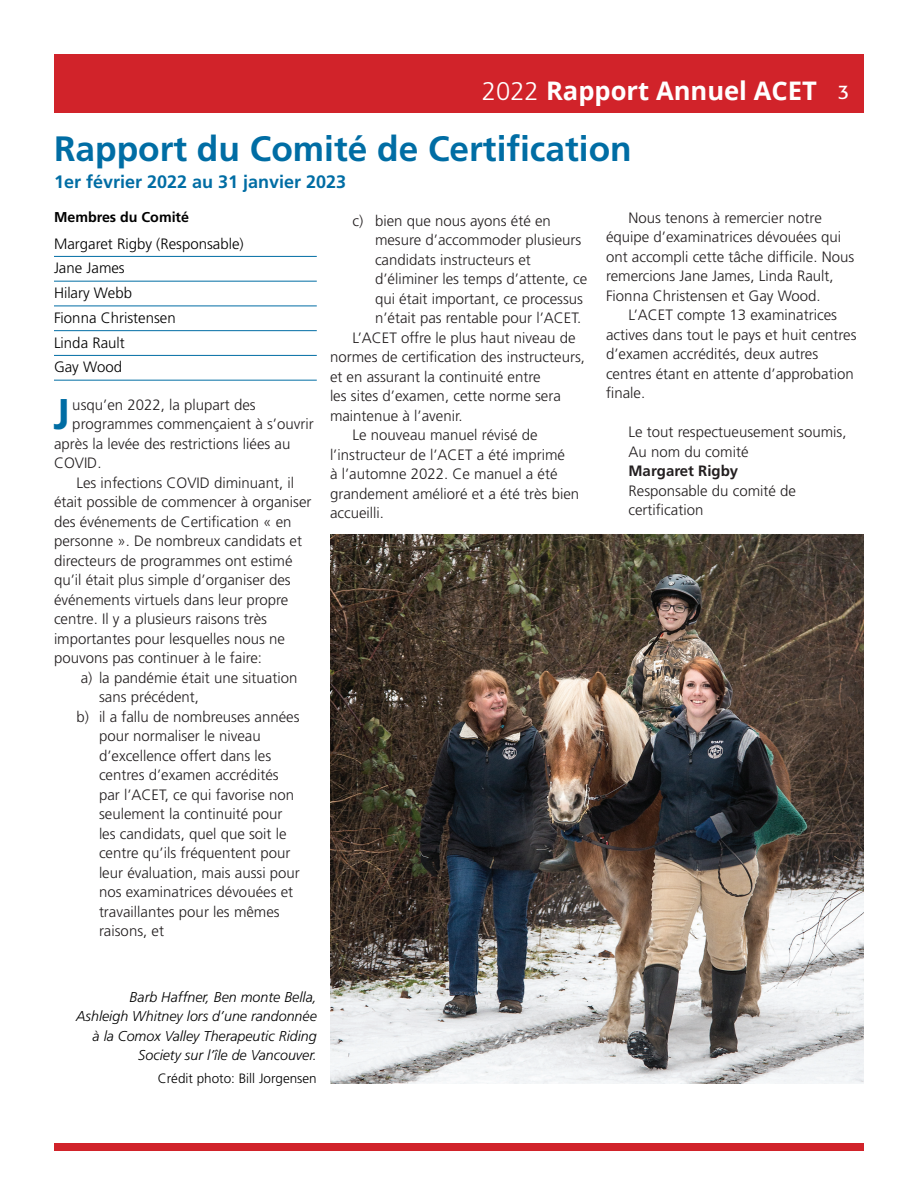
<style>
.page{position:relative;width:918px;height:1188px;background:#fff}
.page>*{position:absolute;margin:0;border:0;box-sizing:border-box;transform-origin:0 0}
.t1{font:700 42.9px "Frutiger";color:#006da4}
.t2{font:700 35.25px "Frutiger";color:#006da4}
.co{font:700 25.65px "Open Sans";color:#fff}
.t3{font:19.5px "Formata";color:#fff}
.t4{font:700 18px "Frutiger";color:#006da4}
.t5{font:300 15px/19.5px "Frutiger";color:#231f20}
.Committee{font:300 15px "Frutiger";color:#000}
.t6{font:700 15px "Frutiger";color:#231f20}
.t7{font:italic 300 14.25px/19.5px "Frutiger";color:#000;text-align:right}
.t8{font:700 14.25px "Frutiger";color:#000}
.Photo{font:300 13.5px "Frutiger";color:#000}
.s1{font-family:"Frutiger";font-weight:300}
</style>
<div class="page">
<div style="left:54px;top:54px;width:810px;height:58px;background:#d1232a"></div>
<hr style="left:54px;top:256px;width:263px;height:1px;background:#006da4">
<hr style="left:54px;top:281px;width:263px;height:1px;background:#006da4">
<hr style="left:54px;top:306px;width:263px;height:1px;background:#006da4">
<hr style="left:54px;top:330px;width:263px;height:1px;background:#006da4">
<hr style="left:54px;top:355px;width:263px;height:1px;background:#006da4">
<hr style="left:54px;top:380px;width:263px;height:1px;background:#006da4">
<div style="left:54px;top:1143px;width:810px;height:7px;background:#d1232a"></div>
<img style="left:331px;top:535px;width:533px;height:549px">
<p class="co" style="left:482px;top:73px;width:336px"><span class="s1">2022</span> Rapport Annuel ACET</p>
<p class="t2" style="left:54px;top:128px;width:579px">Rapport du Comité de Certification</p>
<p class="t4" style="left:54px;top:171px;width:294px">1er février 2022 au 31 janvier 2023</p>
<p class="t3" style="left:838px;top:80px;width:13px">3</p>
<p class="t8" style="left:54px;top:209px;width:137px">Membres du Comité</p>
<p class="Committee" style="left:54px;top:235px;width:191px">Margaret Rigby (Responsable)</p>
<p class="Committee" style="left:54px;top:260px;width:72px">Jane James</p>
<p class="Committee" style="left:54px;top:284px;width:80px">Hilary Webb</p>
<p class="Committee" style="left:54px;top:309px;width:123px">Fionna Christensen</p>
<p class="Committee" style="left:54px;top:334px;width:72px">Linda Rault</p>
<p class="Committee" style="left:54px;top:359px;width:70px">Gay Wood</p>
<p class="t1" style="left:53px;top:389px;width:18px">J</p>
<p class="t5" style="left:72px;top:395px;width:185px">usqu’en 2022, la plupart des</p>
<p class="t5" style="left:72px;top:414px;width:243px">programmes commençaient à s’ouvrir</p>
<p class="t5" style="left:54px;top:434px;width:238px">après la levée des restrictions liées au</p>
<p class="t5" style="left:54px;top:453px;width:49px">COVID.</p>
<p class="t5" style="left:54px;top:473px;width:259px;text-indent:22px">Les infections COVID diminuant, il était possible de commencer à organiser des événements de Certification « en personne ». De nombreux candidats et directeurs de programmes ont estimé qu’il était plus simple d’organiser des événements virtuels dans leur propre centre. Il y a plusieurs raisons très importantes pour lesquelles nous ne pouvons pas continuer à le faire:</p>
<p class="t5" style="left:99px;top:668px;width:200px;text-indent:-18px">a) la pandémie était une situation sans précédent,</p>
<p class="t5" style="left:99px;top:707px;width:202px;text-indent:-22px">b) il a fallu de nombreuses années pour normaliser le niveau d’excellence offert dans les centres d’examen accrédités par l’ACET, ce qui favorise non seulement la continuité pour les candidats, quel que soit le centre qu’ils fréquentent pour leur évaluation, mais aussi pour nos examinatrices dévouées et travaillantes pour les mêmes raisons, et</p>
<p class="t5" style="left:375px;top:211px;width:214px;text-indent:-22px">c) bien que nous ayons été en mesure d’accommoder plusieurs candidats instructeurs et d’éliminer les temps d’attente, ce qui était important, ce processus n’était pas rentable pour l’ACET.</p>
<p class="t5" style="left:330px;top:328px;width:257px;text-indent:22px">L’ACET offre le plus haut niveau de normes de certification des instructeurs, et en assurant la continuité entre<br>les sites d’examen, cette norme sera maintenue à l’avenir.</p>
<p class="t5" style="left:330px;top:425px;width:251px;text-indent:22px">Le nouveau manuel révisé de l’instructeur de l’ACET a été imprimé<br>à l’automne 2022. Ce manuel a été grandement amélioré et a été très bien accueilli.</p>
<p class="t5" style="left:606px;top:208px;width:250px;text-indent:22px">Nous tenons à remercier notre équipe d’examinatrices dévouées qui ont accompli cette tâche difficile. Nous remercions Jane James, Linda Rault, Fionna Christensen et Gay Wood.</p>
<p class="t5" style="left:606px;top:305px;width:252px;text-indent:22px">L’ACET compte 13 examinatrices actives dans tout le pays et huit centres d’examen accrédités, deux autres centres étant en attente d’approbation finale.</p>
<p class="t5" style="left:628px;top:422px;width:220px">Le tout respectueusement soumis,</p>
<p class="t5" style="left:628px;top:442px;width:122px">Au nom du comité</p>
<p class="t6" style="left:628px;top:462px;width:111px">Margaret Rigby</p>
<p class="t5" style="left:628px;top:481px;width:169px">Responsable du comité de</p>
<p class="t5" style="left:628px;top:500px;width:76px">certification</p>
<p class="t7" style="left:76px;top:987px;width:242px">Barb Haffner, Ben monte Bella, Ashleigh Whitney lors d’une randonnée à la Comox Valley Therapeutic Riding Society sur l’île de Vancouver.</p>
<p class="Photo" style="left:158px;top:1070px;width:161px">Crédit photo: Bill Jorgensen</p>
</div>
